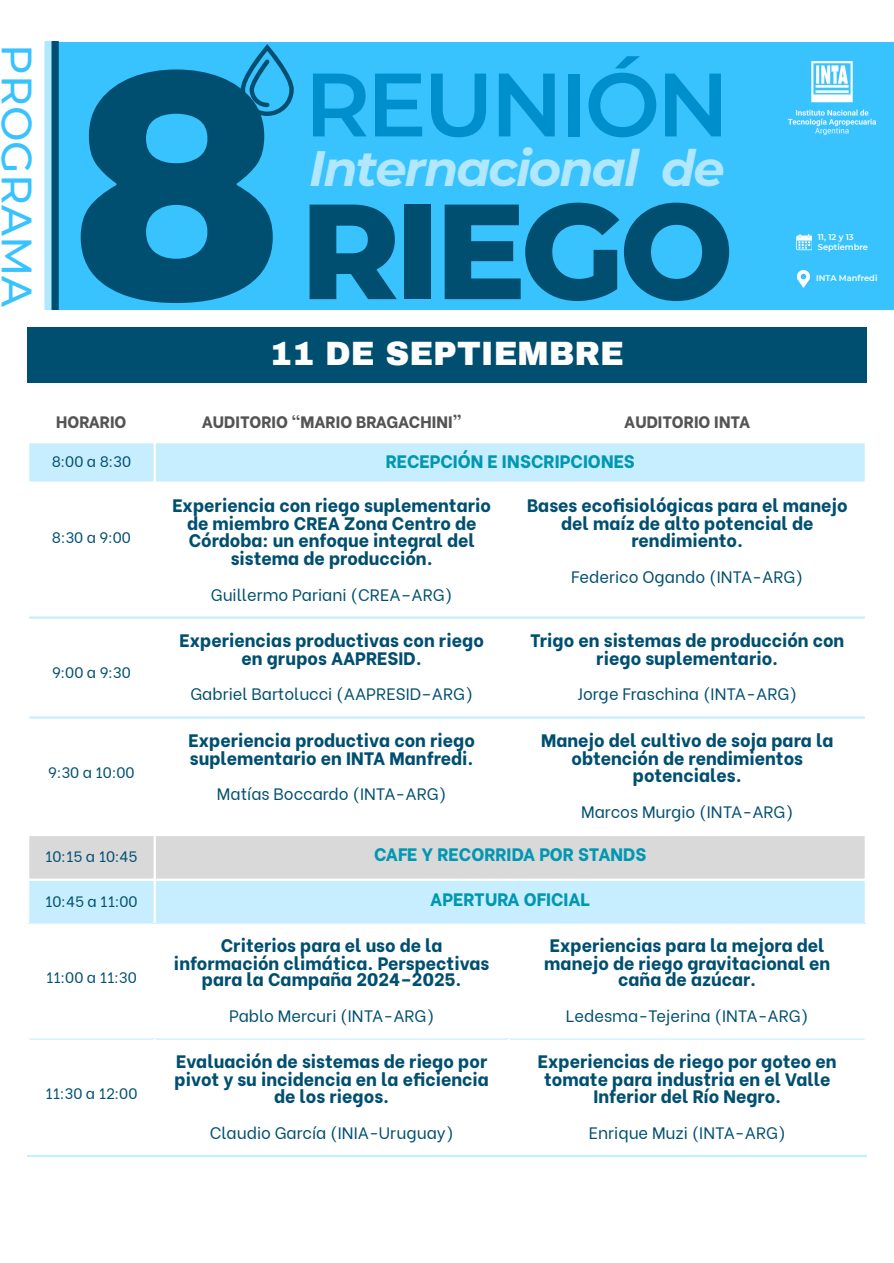
<style>
.page{position:relative;width:894px;height:1263px;background:#fff}
.page>*{position:absolute;margin:0;border:0;box-sizing:border-box;transform-origin:0 0}
.t1{font:900 328.05px "Archivo";color:#004e70}
.t2{font:800 135.15px "Montserrat";letter-spacing:-.04em;color:#004e70}
.t3{font:600 89.7px "Montserrat";letter-spacing:-.04em;color:#008fcd}
.t4{font:italic 700 49.65px "Montserrat";letter-spacing:-.04em;color:#b1e7ff}
.t5{font:500 42.3px "Montserrat";color:#38c3ff}
.t6{font:900 33px "Archivo";color:#fff}
.t7{font:800 18px/17.4px "Be Vietnam";color:#014f70;text-align:center}
.t8{font:800 18px "Be Vietnam";color:#0097b2}
.t9{font:16.5px "Be Vietnam";color:#014f70}
.t10{font:800 16.5px "Be Vietnam";color:#545454}
.t11{font:15px "Be Vietnam";color:#014f70}
.t12{font:600 8.25px "Montserrat";color:#fff}
</style>
<div class="page">
<div style="left:0;top:42px;width:893px;height:267px;background:#38c3ff"></div>
<div style="left:0;top:42px;width:48px;height:267px;background:#fff"></div>
<svg style="left:241px;top:44px;width:52px;height:72px"></svg>
<img style="left:788px;top:61px;width:86px;height:73px">
<svg style="left:796px;top:234px;width:15px;height:16px"></svg>
<svg style="left:796px;top:270px;width:13px;height:18px"></svg>
<div style="left:44px;top:42px;width:8px;height:267px;background:#b1e7ff"></div>
<div style="left:52px;top:42px;width:7px;height:267px;background:#004e70"></div>
<div style="left:27px;top:327px;width:839px;height:56px;background:#014f70"></div>
<svg style="left:28px;top:443px;width:837px;height:481px"></svg>
<div style="left:29px;top:836px;width:835px;height:43px;background:#d9d9d9"></div>
<hr style="left:29px;top:1038px;width:835px;height:2px;background:#c7eeff">
<hr style="left:27px;top:403px;width:2px;height:520px;background:#fff">
<hr style="left:153px;top:403px;width:3px;height:520px;background:#fff">
<hr style="left:153px;top:1038px;width:3px;height:117px;background:#fff">
<hr style="left:507px;top:484px;width:2px;height:350px;background:#fff">
<hr style="left:507px;top:1038px;width:2px;height:117px;background:#fff">
<hr style="left:864px;top:403px;width:2px;height:520px;background:#fff">
<hr style="left:27px;top:482px;width:839px;height:2px;background:#fff">
<hr style="left:27px;top:834px;width:839px;height:2px;background:#fff">
<hr style="left:27px;top:879px;width:839px;height:2px;background:#fff">
<hr style="left:29px;top:616px;width:835px;height:3px;background:#c7eeff">
<hr style="left:29px;top:716px;width:835px;height:3px;background:#c7eeff">
<hr style="left:27px;top:1155px;width:839px;height:2px;background:#c7eeff">
<p class="t5" style="left:43px;top:44px;width:264px;rotate:90deg">PROGRAMA</p>
<p class="t1" style="left:67px;top:11px;width:220px">8</p>
<p class="t3" style="left:304px;top:50px;width:426px">REUNIÓN</p>
<p class="t4" style="left:309px;top:138px;width:417px">Internacional de</p>
<p class="t2" style="left:300px;top:168px;width:435px">RIEGO</p>
<p class="t6" style="left:270px;top:336px;width:355px">11 DE SEPTIEMBRE</p>
<p class="t12" style="left:817px;top:232px;width:37px">11, 12 y 13</p>
<p class="t12" style="left:817px;top:242px;width:52px">Septiembre</p>
<p class="t12" style="left:815px;top:273px;width:63px">INTA Manfredi</p>
<p class="t10" style="left:56px;top:408px;width:72px">HORARIO</p>
<p class="t10" style="left:202px;top:408px;width:261px">AUDITORIO “MARIO BRAGACHINI”</p>
<p class="t10" style="left:624px;top:408px;width:128px">AUDITORIO INTA</p>
<p class="t11" style="left:52px;top:449px;width:81px">8:00 a 8:30</p>
<p class="t8" style="left:385px;top:446px;width:250px">RECEPCIÓN E INSCRIPCIONES</p>
<p class="t11" style="left:52px;top:525px;width:81px">8:30 a 9:00</p>
<p class="t11" style="left:52px;top:660px;width:80px">9:00 a 9:30</p>
<p class="t11" style="left:48px;top:760px;width:88px">9:30 a 10:00</p>
<h1 class="t7" style="left:172px;top:495px;width:320px">Experiencia con riego suplementario de miembro CREA Zona Centro de<br>Córdoba: un enfoque integral del sistema de producción.</h1>
<p class="t9" style="left:211px;top:581px;width:243px">Guillermo Pariani (CREA–ARG)</p>
<h1 class="t7" style="left:179px;top:629px;width:306px;line-height:18px">Experiencias productivas con riego en grupos AAPRESID.</h1>
<p class="t9" style="left:190px;top:680px;width:284px">Gabriel Bartolucci (AAPRESID–ARG)</p>
<h1 class="t7" style="left:188px;top:729px;width:288px;line-height:18px;text-align:left">Experiencia productiva con riego suplementario en INTA Manfredi.</h1>
<p class="t9" style="left:217px;top:780px;width:231px">Matías Boccardo (INTA-ARG)</p>
<h1 class="t7" style="left:527px;top:495px;width:322px">Bases ecofisiológicas para el manejo del maíz de alto potencial de rendimiento.</h1>
<p class="t9" style="left:571px;top:563px;width:233px">Federico Ogando (INTA-ARG)</p>
<h1 class="t7" style="left:530px;top:629px;width:315px;line-height:18px">Trigo en sistemas de producción con riego suplementario.</h1>
<p class="t9" style="left:577px;top:680px;width:221px">Jorge Fraschina (INTA-ARG)</p>
<h1 class="t7" style="left:541px;top:730px;width:294px">Manejo del cultivo de soja para la obtención de rendimientos potenciales.</h1>
<p class="t9" style="left:581px;top:798px;width:214px">Marcos Murgio (INTA-ARG)</p>
<p class="t11" style="left:45px;top:844px;width:94px">10:15 a 10:45</p>
<p class="t8" style="left:374px;top:839px;width:273px">CAFE Y RECORRIDA POR STANDS</p>
<p class="t11" style="left:45px;top:889px;width:94px">10:45 a 11:00</p>
<p class="t8" style="left:430px;top:884px;width:161px">APERTURA OFICIAL</p>
<p class="t11" style="left:46px;top:965px;width:92px">11:00 a 11:30</p>
<p class="t11" style="left:45px;top:1081px;width:93px">11:30 a 12:00</p>
<h1 class="t7" style="left:174px;top:934px;width:317px">Criterios para el uso de la información climática. Perspectivas para la Campaña 2024–2025.</h1>
<p class="t9" style="left:229px;top:1003px;width:207px">Pablo Mercuri (INTA-ARG)</p>
<h1 class="t7" style="left:174px;top:1051px;width:315px">Evaluación de sistemas de riego por pivot y su incidencia en la eficiencia de los riegos.</h1>
<p class="t9" style="left:210px;top:1119px;width:245px">Claudio García (INIA-Uruguay)</p>
<h1 class="t7" style="left:544px;top:934px;width:287px">Experiencias para la mejora del manejo de riego gravitacional en caña de azúcar.</h1>
<p class="t9" style="left:565px;top:1003px;width:244px">Ledesma-Tejerina (INTA-ARG)</p>
<h1 class="t7" style="left:537px;top:1051px;width:300px">Experiencias de riego por goteo en tomate para industria en el Valle<br>Inferior del Río Negro.</h1>
<p class="t9" style="left:588px;top:1119px;width:199px">Enrique Muzi (INTA-ARG)</p>
</div>
